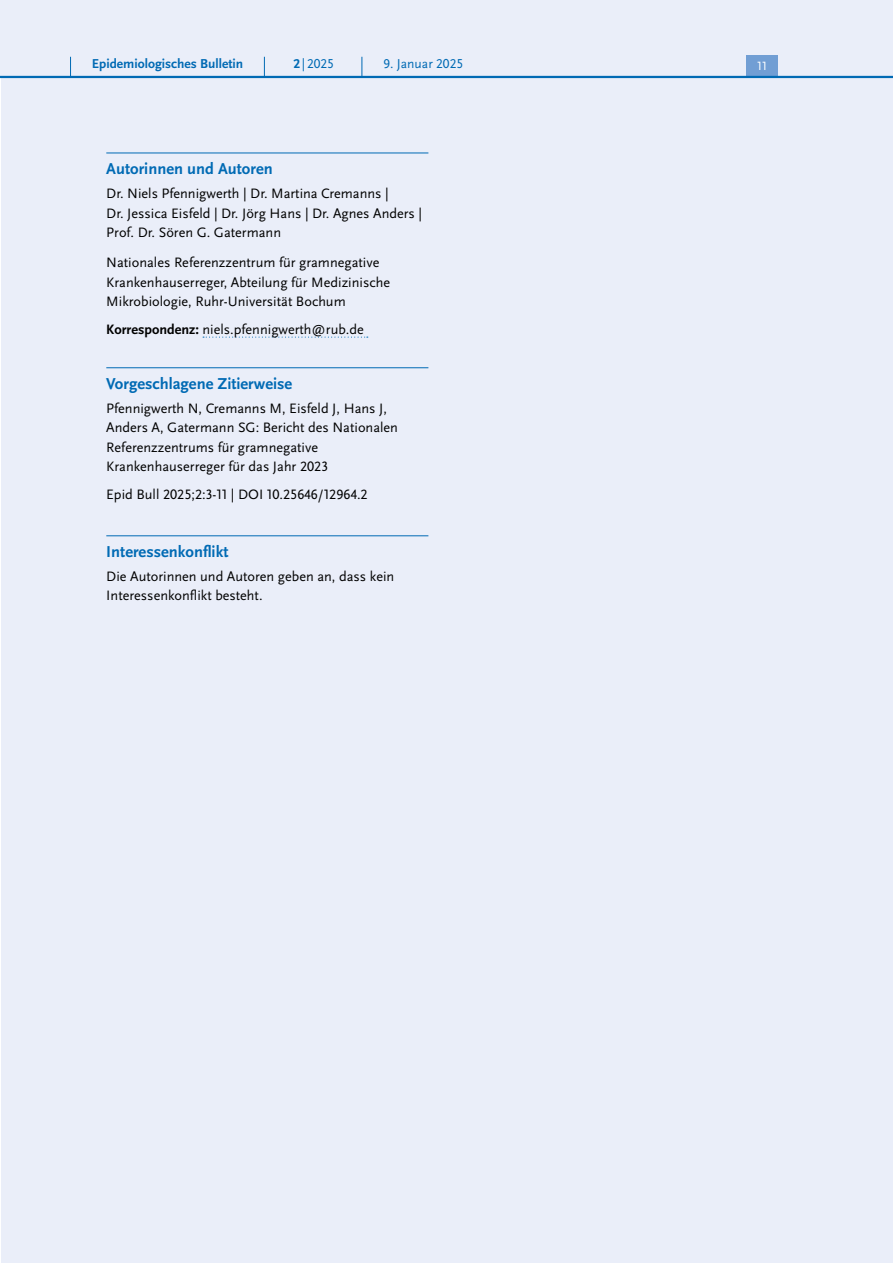
<style>
.page{position:relative;width:893px;height:1263px;background:#fff}
.page>*{position:absolute;margin:0;border:0;box-sizing:border-box;transform-origin:0 0}
.H4_-_Anhang_allererste{font:700 16.5px "Scala Sans Pro";color:#006ab4}
.P_-_Anhang{font:14.25px/19.5px "Scala Sans Pro";color:#000}
.t1{font:700 13.5px "Scala Sans Pro";color:#006ab4}
.t2{font:13.5px "Scala Sans Pro";color:#006ab4}
.t3{font:12.45px "Scala Sans Pro";color:#fff}
.s1{font-weight:700}
</style>
<div class="page">
<div style="left:1px;top:77px;width:892px;height:1186px;background:#eaeef9"></div>
<hr style="left:106px;top:153px;width:322px;height:1px;background:#006ab4">
<svg style="left:203px;top:337px;width:165px;height:1px"></svg>
<hr style="left:106px;top:367px;width:322px;height:1px;background:#006ab4">
<hr style="left:106px;top:535px;width:322px;height:1px;background:#006ab4">
<div style="left:0;top:0;width:893px;height:77px;background:#eaeef9"></div>
<div style="left:746px;top:55px;width:32px;height:21px;background:#719ed4"></div>
<hr style="left:0;top:76px;width:893px;height:2px;background:#006ab4">
<svg style="left:70px;top:57px;width:1px;height:19px"></svg>
<svg style="left:264px;top:57px;width:1px;height:19px"></svg>
<svg style="left:362px;top:57px;width:1px;height:19px"></svg>
<p class="t1" style="left:92px;top:55px;width:153px">Epidemiologisches Bulletin</p>
<p class="t2" style="left:294px;top:55px;width:42px"><span class="s1">2</span> | 2025</p>
<p class="t3" style="left:757px;top:59px;width:11px">11</p>
<p class="t2" style="left:383px;top:55px;width:81px">9. Januar 2025</p>
<h4 class="H4_-_Anhang_allererste" style="left:106px;top:159px;width:168px">Autorinnen und Autoren</h4>
<p class="P_-_Anhang" style="left:106px;top:184px;width:317px">Dr. Niels Pfennigwerth | Dr. Martina Cremanns |<br>Dr. Jessica Eisfeld | Dr. Jörg Hans | Dr. Agnes Anders |<br>Prof. Dr. Sören G. Gatermann</p>
<p class="P_-_Anhang" style="left:106px;top:253px;width:285px">Nationales Referenzzentrum für gramnegative<br>Krankenhauserreger, Abteilung für Medizinische<br>Mikrobiologie, Ruhr-Universität Bochum</p>
<p class="P_-_Anhang" style="left:106px;top:320px;width:259px"><span class="s1">Korrespondenz:</span> niels.pfennigwerth@rub.de</p>
<h4 class="H4_-_Anhang_allererste" style="left:106px;top:374px;width:188px">Vorgeschlagene Zitierweise</h4>
<p class="P_-_Anhang" style="left:106px;top:398px;width:293px">Pfennigwerth N, Cremanns M, Eisfeld J, Hans J, Anders A, Gatermann SG: Bericht des Nationalen Referenzzentrums für gramnegative Krankenhauserreger für das Jahr 2023</p>
<p class="P_-_Anhang" style="left:106px;top:485px;width:263px">Epid Bull 2025;2:3-11 | DOI 10.25646/12964.2</p>
<h4 class="H4_-_Anhang_allererste" style="left:106px;top:542px;width:124px">Interessenkonflikt</h4>
<p class="P_-_Anhang" style="left:106px;top:566px;width:290px">Die Autorinnen und Autoren geben an, dass kein<br>Interessenkonflikt besteht.</p>
</div>
